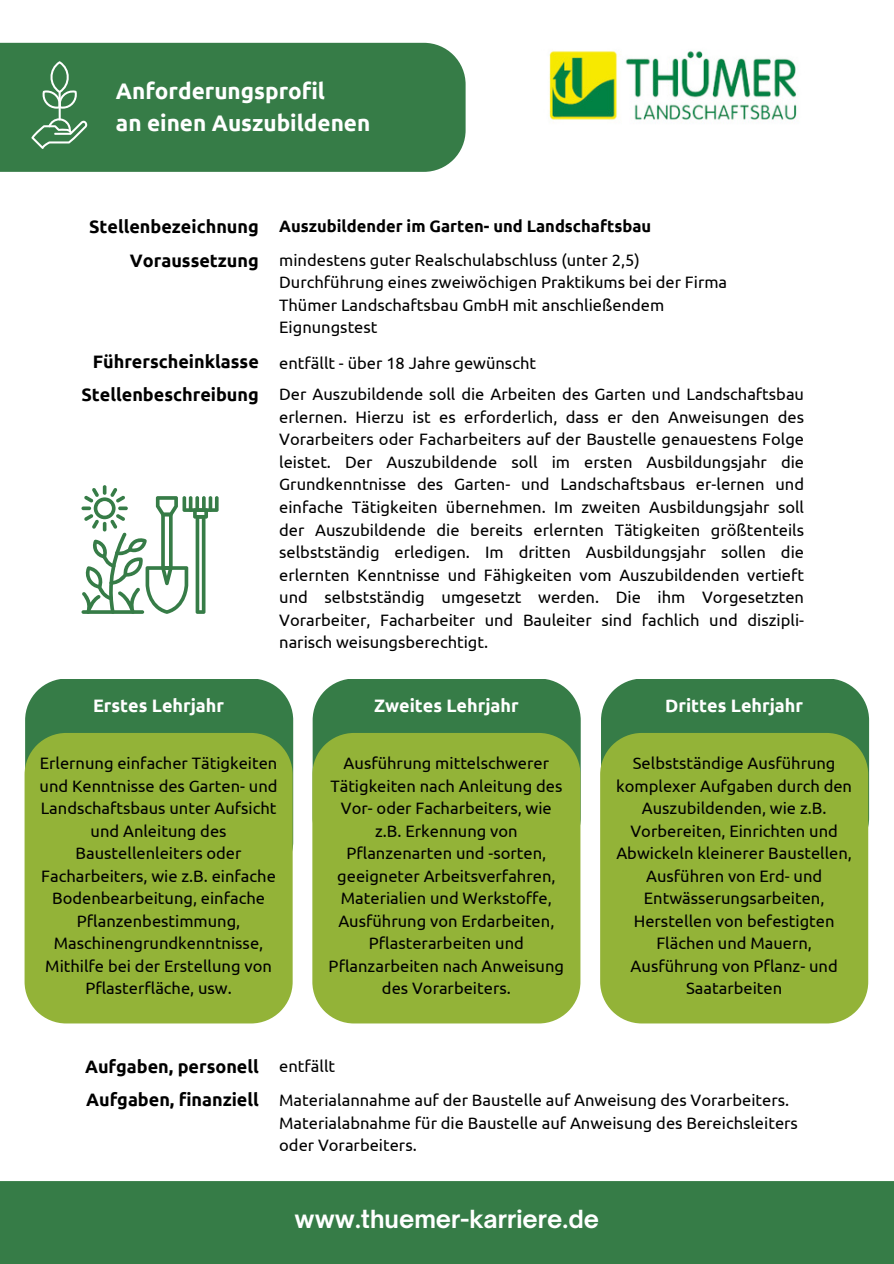
<style>
.page{position:relative;width:894px;height:1264px;background:#fff}
.page>*{position:absolute;margin:0;border:0;box-sizing:border-box;transform-origin:0 0}
.t1{font:700 23.85px "Open Sauce One";color:#fff}
.t2{font:700 22.5px/31.5px "Ubuntu";color:#fff}
.t3{font:700 18px "Ubuntu";color:#000}
.t4{font:700 18px "Ubuntu";color:#fff}
.t5{font:16.5px/22.5px "Ubuntu";color:#000;text-align:center}
.t6{font:700 16.5px "Ubuntu";color:#000}
</style>
<div class="page">
<div style="left:0;top:1180px;width:893px;height:83px;background:#367c47"></div>
<img style="left:549px;top:51px;width:248px;height:69px">
<hr style="left:81px;top:610px;width:63px;height:3px;background:#367c47;border-radius:2px">
<svg style="left:82px;top:485px;width:136px;height:128px"></svg>
<div style="left:0;top:43px;width:465px;height:129px;background:#367c47"></div>
<svg style="left:31px;top:61px;width:58px;height:88px;background:#538f61"></svg>
<div style="left:25px;top:679px;width:268px;height:204px;background:#367c47"></div>
<div style="left:25px;top:733px;width:267px;height:290px;background:#93b338"></div>
<div style="left:312px;top:679px;width:268px;height:54px;background:#367c47"></div>
<div style="left:312px;top:733px;width:268px;height:290px;background:#93b338"></div>
<div style="left:601px;top:679px;width:267px;height:54px;background:#367c47"></div>
<div style="left:600px;top:733px;width:268px;height:290px;background:#93b338"></div>
<h2 class="t2" style="left:116px;top:75px;width:256px">Anforderungsprofil<br>an einen Auszubildenen</h2>
<h2 class="t3" style="left:89px;top:216px;width:171px">Stellenbezeichnung</h2>
<h2 class="t3" style="left:130px;top:250px;width:130px">Voraussetzung</h2>
<p class="t6" style="left:279px;top:216px;width:373px">Auszubildender im Garten- und Landschaftsbau</p>
<h2 class="t5" style="left:279px;top:248px;width:362px">mindestens guter Realschulabschluss (unter 2,5)</h2>
<p class="t5" style="left:279px;top:271px;width:449px;text-align:left">Durchführung eines zweiwöchigen Praktikums bei der Firma<br>Thümer Landschaftsbau GmbH mit anschließendem<br>Eignungstest</p>
<p class="t3" style="left:93px;top:351px;width:167px">Führerscheinklasse</p>
<p class="t5" style="left:279px;top:351px;width:258px">entfällt - über 18 Jahre gewünscht</p>
<h2 class="t3" style="left:81px;top:384px;width:179px">Stellenbeschreibung</h2>
<p class="t4" style="left:93px;top:695px;width:132px">Erstes Lehrjahr</p>
<h1 class="t5" style="left:279px;top:383px;width:526px;text-align:justify">Der Auszubildende soll die Arbeiten des Garten und Landschaftsbau erlernen. Hierzu ist es erforderlich, dass er den Anweisungen des Vorarbeiters oder Facharbeiters auf der Baustelle genauestens Folge leistet. Der Auszubildende soll im ersten Ausbildungsjahr die Grundkenntnisse des Garten- und Landschaftsbaus er-lernen und einfache Tätigkeiten übernehmen. Im zweiten Ausbildungsjahr soll der Auszubildende die bereits erlernten Tätigkeiten größtenteils selbstständig erledigen. Im dritten Ausbildungsjahr sollen die erlernten Kenntnisse und Fähigkeiten vom Auszubildenden vertieft und selbstständig umgesetzt werden. Die ihm Vorgesetzten Vorarbeiter, Facharbeiter und Bauleiter sind fachlich und diszipli&shy;narisch weisungsberechtigt.</h1>
<p class="t4" style="left:374px;top:695px;width:146px">Zweites Lehrjahr</p>
<h2 class="t4" style="left:665px;top:695px;width:139px">Drittes Lehrjahr</h2>
<h2 class="t5" style="left:40px;top:752px;width:239px">Erlernung einfacher Tätigkeiten und Kenntnisse des Garten- und<br>Landschaftsbaus unter Aufsicht und Anleitung des<br>Baustellenleiters oder<br>Facharbeiters, wie z.B. einfache<br>Bodenbearbeitung, einfache<br>Pflanzenbestimmung,<br>Maschinengrundkenntnisse,<br>Mithilfe bei der Erstellung von<br>Pflasterfläche, usw.</h2>
<p class="t5" style="left:328px;top:752px;width:237px">Ausführung mittelschwerer<br>Tätigkeiten nach Anleitung des<br>Vor- oder Facharbeiters, wie z.B. Erkennung von<br>Pflanzenarten und -sorten, geeigneter Arbeitsverfahren,<br>Materialien und Werkstoffe,<br>Ausführung von Erdarbeiten,<br>Pflasterarbeiten und<br>Pflanzarbeiten nach Anweisung des Vorarbeiters.</p>
<h2 class="t5" style="left:616px;top:752px;width:237px">Selbstständige Ausführung komplexer Aufgaben durch den<br>Auszubildenden, wie z.B.<br>Vorbereiten, Einrichten und<br>Abwickeln kleinerer Baustellen,<br>Ausführen von Erd- und<br>Entwässerungsarbeiten,<br>Herstellen von befestigten<br>Flächen und Mauern,<br>Ausführung von Pflanz- und<br>Saatarbeiten</h2>
<p class="t3" style="left:85px;top:1055px;width:175px">Aufgaben, personell</p>
<h2 class="t3" style="left:86px;top:1089px;width:174px">Aufgaben, finanziell</h2>
<h2 class="t5" style="left:279px;top:1054px;width:57px">entfällt</h2>
<p class="t5" style="left:279px;top:1088px;width:511px">Materialannahme auf der Baustelle auf Anweisung des Vorarbeiters.</p>
<p class="t5" style="left:279px;top:1111px;width:520px;text-align:left">Materialabnahme für die Baustelle auf Anweisung des Bereichsleiters oder Vorarbeiters.</p>
<p class="t1" style="left:294px;top:1204px;width:306px">www.thuemer-karriere.de</p>
</div>
